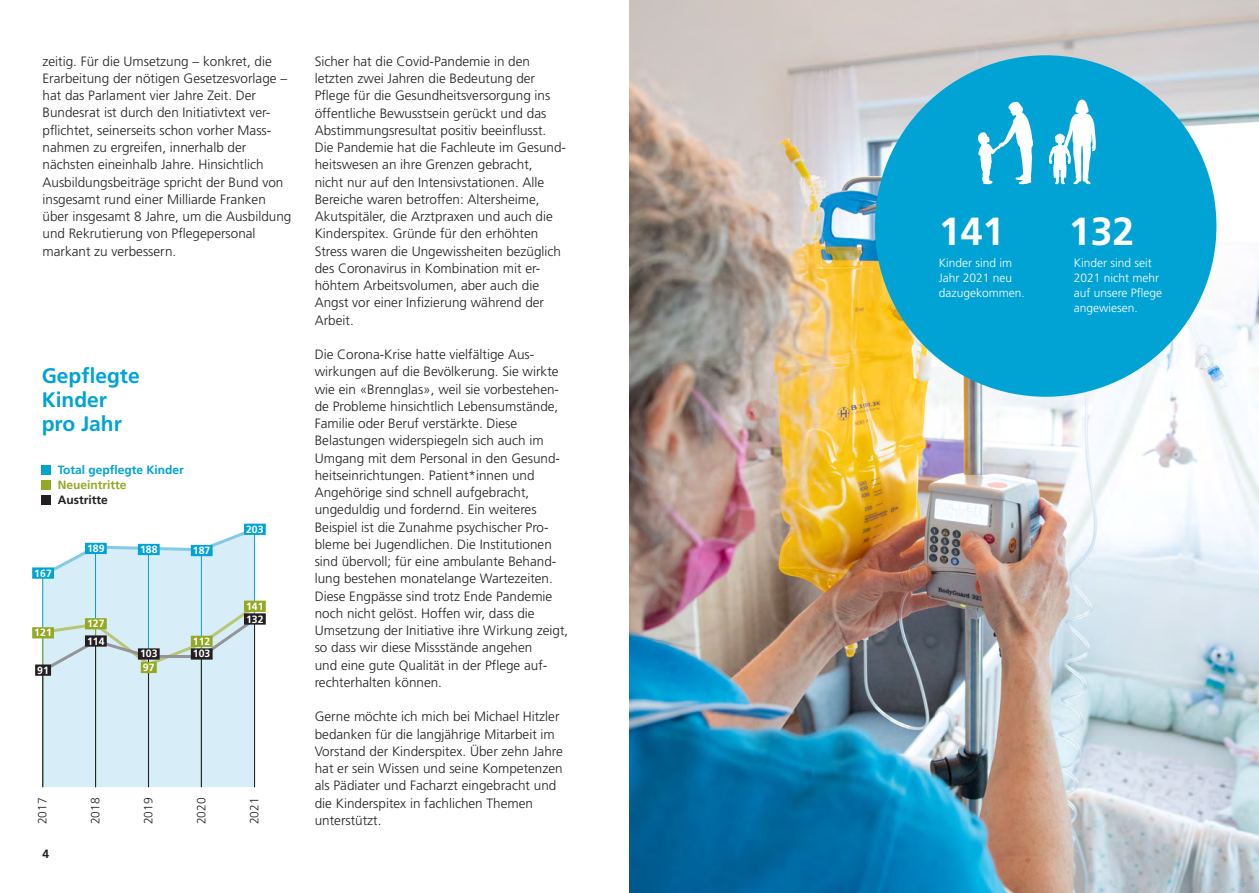
<style>
.page{position:relative;width:1259px;height:893px;background:#fff}
.page>*{position:absolute;margin:0;border:0;box-sizing:border-box;transform-origin:0 0}
.t1{font:700 39.15px "Frutiger";color:#fff}
.t2{font:700 21px/24px "Frutiger CE";color:#00a3d4}
.t3{font:300 13.5px/17.2px "Frutiger";color:#231f20}
.t4{font:300 12px/15px "Frutiger";color:#fff}
.t5{font:700 12px "Frutiger CE";color:#00a3d4}
.t6{font:300 12px "Frutiger";color:#231f20}
.t7{font:700 12px "Frutiger CE";color:#93a924}
.t8{font:700 12px "Frutiger CE";color:#231f20}
.t9{font:700 10.5px "Frutiger CE";color:#fff}
</style>
<div class="page">
<img style="left:629px;top:0;width:630px;height:893px">
<div style="left:875px;top:55px;width:341px;height:342px;background:#00a3d4;border-radius:50%"></div>
<svg style="left:1049px;top:99px;width:47px;height:86px"></svg>
<svg style="left:978px;top:101px;width:55px;height:83px"></svg>
<div style="left:42px;top:465px;width:9px;height:9px;background:#00a3d4"></div>
<div style="left:42px;top:480px;width:9px;height:9px;background:#93a924"></div>
<div style="left:42px;top:495px;width:9px;height:9px;background:#231f20"></div>
<div style="left:43px;top:579px;width:211px;height:208px;background:#d7edf7"></div>
<svg style="left:54px;top:531px;width:200px;height:48px"></svg>
<hr style="left:95px;top:548px;width:1px;height:239px;background:#00a3d4">
<hr style="left:42px;top:576px;width:1px;height:211px;background:#00a3d4">
<hr style="left:148px;top:549px;width:1px;height:238px;background:#00a3d4">
<hr style="left:201px;top:550px;width:1px;height:237px;background:#00a3d4">
<hr style="left:254px;top:530px;width:1px;height:257px;background:#00a3d4">
<svg style="left:39px;top:602px;width:217px;height:73px;background:#d1e7ee"></svg>
<div style="left:138px;top:544px;width:22px;height:11px;background:#00a3d4"></div>
<div style="left:191px;top:545px;width:22px;height:11px;background:#00a3d4"></div>
<div style="left:244px;top:524px;width:22px;height:11px;background:#00a3d4"></div>
<div style="left:32px;top:567px;width:22px;height:12px;background:#00a3d4"></div>
<div style="left:85px;top:543px;width:22px;height:11px;background:#00a3d4"></div>
<div style="left:32px;top:627px;width:22px;height:11px;background:#93a924"></div>
<div style="left:191px;top:636px;width:22px;height:11px;background:#93a924"></div>
<div style="left:244px;top:601px;width:22px;height:11px;background:#93a924"></div>
<div style="left:85px;top:618px;width:22px;height:11px;background:#93a924"></div>
<hr style="left:95px;top:641px;width:1px;height:146px;background:#231f20">
<hr style="left:42px;top:670px;width:1px;height:117px;background:#231f20">
<hr style="left:201px;top:657px;width:1px;height:130px;background:#231f20">
<hr style="left:254px;top:620px;width:1px;height:167px;background:#231f20">
<hr style="left:148px;top:657px;width:1px;height:130px;background:#231f20">
<div style="left:141px;top:662px;width:16px;height:11px;background:#93a924"></div>
<div style="left:35px;top:664px;width:16px;height:12px;background:#231f20"></div>
<div style="left:85px;top:635px;width:22px;height:12px;background:#231f20"></div>
<div style="left:138px;top:648px;width:22px;height:12px;background:#231f20"></div>
<div style="left:191px;top:648px;width:22px;height:12px;background:#231f20"></div>
<div style="left:244px;top:613px;width:22px;height:12px;background:#231f20"></div>
<p class="t3" style="left:43px;top:53px;width:250px">zeitig. Für die Umsetzung – konkret, die Erarbeitung der nötigen Gesetzesvorlage – hat das Parlament vier Jahre Zeit. Der Bundesrat ist durch den Initiativtext ver&shy;pflichtet, seinerseits schon vorher Mass&shy;nahmen zu ergreifen, innerhalb der nächsten eineinhalb Jahre. Hinsichtlich Ausbildungsbeiträge spricht der Bund von insgesamt rund einer Milliarde Franken über insgesamt 8 Jahre, um die Ausbildung und Rekrutierung von Pflegepersonal markant zu verbessern.</p>
<p class="t3" style="left:315px;top:53px;width:253px">Sicher hat die Covid-Pandemie in den letzten zwei Jahren die Bedeutung der Pflege für die Gesundheitsversorgung ins öffentliche Bewusstsein gerückt und das Abstimmungsresultat positiv beeinflusst.<br>Die Pandemie hat die Fachleute im Gesund&shy;heitswesen an ihre Grenzen gebracht,<br>nicht nur auf den Intensivstationen. Alle Bereiche waren betroffen: Altersheime, Akutspitäler, die Arztpraxen und auch die Kinderspitex. Gründe für den erhöhten Stress waren die Ungewissheiten bezüglich des Coronavirus in Kombination mit er&shy;höhtem Arbeitsvolumen, aber auch die Angst vor einer Infizierung während der Arbeit.</p>
<p class="t3" style="left:315px;top:346px;width:255px">Die Corona-Krise hatte vielfältige Aus&shy;wirkungen auf die Bevölkerung. Sie wirkte wie ein «Brennglas», weil sie vorbestehen&shy;de Probleme hinsichtlich Lebensumstände, Familie oder Beruf verstärkte. Diese Belastungen widerspiegeln sich auch im Umgang mit dem Personal in den Gesund&shy;heitseinrichtungen. Patient*innen und Angehörige sind schnell aufgebracht, ungeduldig und fordernd. Ein weiteres Beispiel ist die Zunahme psychischer Pro&shy;bleme bei Jugendlichen. Die Institutionen sind übervoll; für eine ambulante Behand&shy;lung bestehen monatelange Wartezeiten.<br>Diese Engpässe sind trotz Ende Pandemie noch nicht gelöst. Hoffen wir, dass die Umsetzung der Initiative ihre Wirkung zeigt, so dass wir diese Missstände angehen<br>und eine gute Qualität in der Pflege auf&shy;rechterhalten können.</p>
<p class="t3" style="left:315px;top:708px;width:250px">Gerne möchte ich mich bei Michael Hitzler bedanken für die langjährige Mitarbeit im Vorstand der Kinderspitex. Über zehn Jahre hat er sein Wissen und seine Kompetenzen als Pädiater und Facharzt eingebracht und die Kinderspitex in fachlichen Themen unterstützt.</p>
<p class="t8" style="left:43px;top:847px;width:8px">4</p>
<h2 class="t2" style="left:42px;top:364px;width:100px">Gepflegte<br>Kinder pro Jahr</h2>
<p class="t5" style="left:58px;top:463px;width:128px">Total gepflegte Kinder</p>
<p class="t7" style="left:58px;top:478px;width:70px">Neueintritte</p>
<p class="t8" style="left:58px;top:493px;width:52px">Austritte</p>
<p class="t9" style="left:246px;top:523px;width:19px">203</p>
<p class="t9" style="left:87px;top:542px;width:19px">189</p>
<p class="t9" style="left:140px;top:543px;width:19px">188</p>
<p class="t9" style="left:193px;top:544px;width:19px">187</p>
<p class="t9" style="left:34px;top:567px;width:19px">167</p>
<p class="t9" style="left:246px;top:600px;width:19px">141</p>
<p class="t9" style="left:246px;top:613px;width:19px">132</p>
<p class="t9" style="left:87px;top:617px;width:19px">127</p>
<p class="t9" style="left:34px;top:626px;width:19px">121</p>
<p class="t9" style="left:87px;top:635px;width:19px">114</p>
<p class="t9" style="left:193px;top:635px;width:19px">112</p>
<p class="t9" style="left:140px;top:647px;width:19px">103</p>
<p class="t9" style="left:193px;top:647px;width:19px">103</p>
<p class="t9" style="left:37px;top:664px;width:13px">91</p>
<p class="t9" style="left:143px;top:661px;width:13px">97</p>
<p class="t6" style="left:36px;top:824px;width:28px;rotate:-90deg">2017</p>
<p class="t6" style="left:89px;top:824px;width:28px;rotate:-90deg">2018</p>
<p class="t6" style="left:142px;top:824px;width:28px;rotate:-90deg">2019</p>
<p class="t6" style="left:194px;top:824px;width:28px;rotate:-90deg">2020</p>
<p class="t6" style="left:247px;top:824px;width:28px;rotate:-90deg">2021</p>
<h1 class="t1" style="left:939px;top:209px;width:67px">141</h1>
<p class="t4" style="left:939px;top:255px;width:88px">Kinder sind im<br>Jahr 2021 neu dazugekommen.</p>
<h1 class="t1" style="left:1069px;top:209px;width:67px">132</h1>
<p class="t4" style="left:1073px;top:255px;width:90px">Kinder sind seit<br>2021 nicht mehr auf unsere Pflege angewiesen.</p>
</div>
